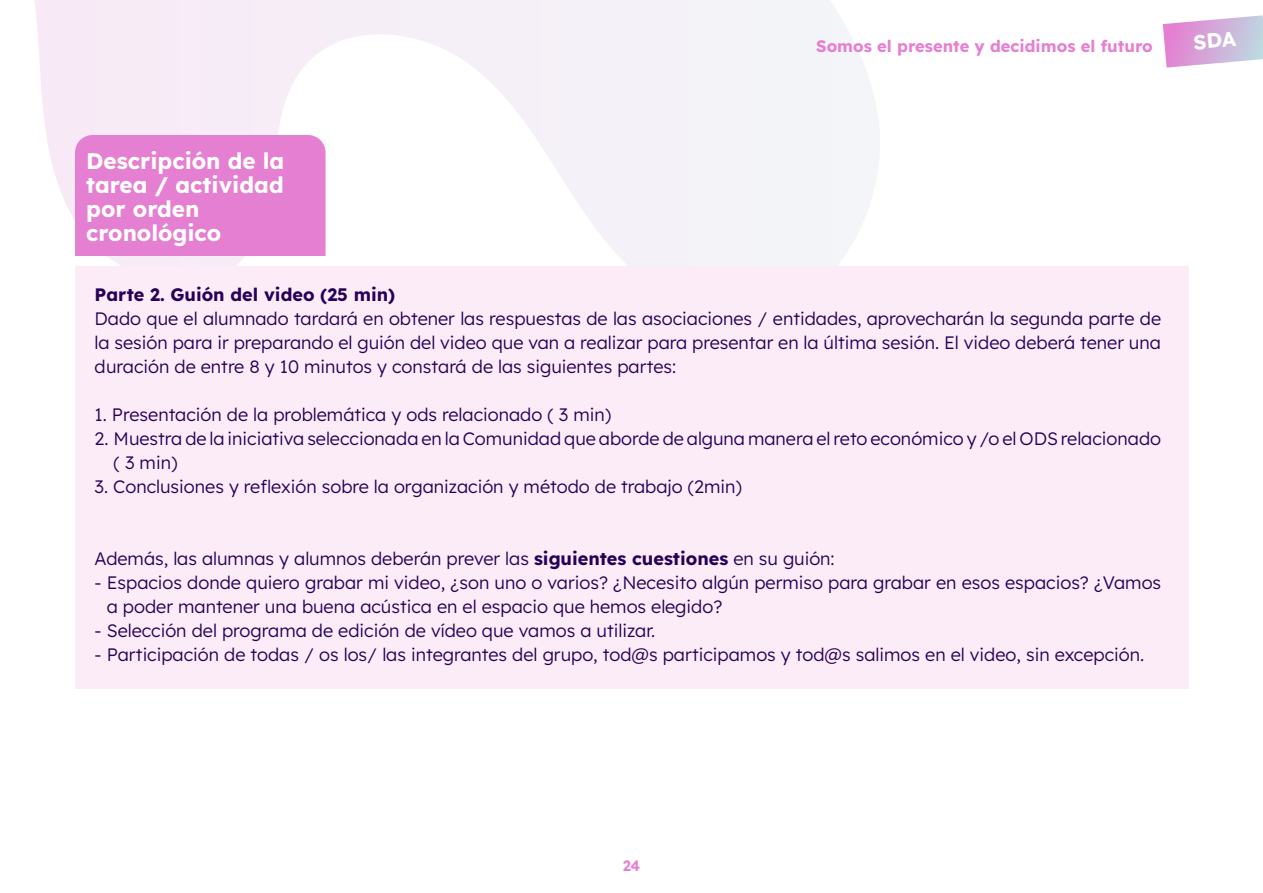
<style>
.page{position:relative;width:1263px;height:893px;background:#fff}
.page>*{position:absolute;margin:0;border:0;box-sizing:border-box;transform-origin:0 0}
.t1{font:700 22.5px/24px "Lexend";color:#fff}
.t2{font:300 18px/24px "Lexend";color:#270059}
.t3{font:700 18px "Lexend";color:#270059}
.t4{font:700 16.5px "Lexend";color:#e57fd1}
.t5{font:600 15px "Lexend";color:#e57fd1}
.s1{font-weight:700}
</style>
<div class="page">
<svg style="left:34px;top:0;width:846px;height:266px"></svg>
<div style="left:75px;top:135px;width:250px;height:121px;background:#e57fd1"></div>
<div style="left:75px;top:266px;width:1113px;height:423px;background:#fbecf8"></div>
<svg style="left:1163px;top:15px;width:100px;height:53px"></svg>
<p class="t1" style="left:86px;top:147px;width:200px">Descripción de la tarea / actividad por orden cronológico</p>
<p class="t4" style="left:816px;top:34px;width:338px">Somos el presente y decidimos el futuro</p>
<p class="t3" style="left:95px;top:282px;width:302px">Parte 2. Guión del video (25 min)</p>
<p class="t2" style="left:95px;top:306px;width:1068px;text-align:justify">Dado que el alumnado tardará en obtener las respuestas de las asociaciones / entidades, aprovecharán la segunda parte de la sesión para ir preparando el guión del video que van a realizar para presentar en la última sesión. El video deberá tener una duración de entre 8 y 10 minutos y constará de las siguientes partes:</p>
<p class="t2" style="left:95px;top:402px;width:518px">1. Presentación de la problemática y ods relacionado ( 3 min)</p>
<p class="t2" style="left:114px;top:426px;width:1049px;text-indent:-19px">2. Muestra de la iniciativa seleccionada en la Comunidad que aborde de alguna manera el reto económico y /o el ODS relacionado ( 3 min)</p>
<p class="t2" style="left:95px;top:474px;width:649px">3. Conclusiones y reflexión sobre la organización y método de trabajo (2min)</p>
<p class="t2" style="left:95px;top:546px;width:742px">Además, las alumnas y alumnos deberán prever las <span class="s1">siguientes cuestiones</span> en su guión:</p>
<p class="t2" style="left:107px;top:570px;width:1056px;text-indent:-12px">- Espacios donde quiero grabar mi video, ¿son uno o varios? ¿Necesito algún permiso para grabar en esos espacios? ¿Vamos a poder mantener una buena acústica en el espacio que hemos elegido?</p>
<p class="t2" style="left:95px;top:618px;width:562px">- Selección del programa de edición de vídeo que vamos a utilizar.</p>
<p class="t2" style="left:95px;top:642px;width:1051px">- Participación de todas / os los/ las integrantes del grupo, tod@s participamos y tod@s salimos en el video, sin excepción.</p>
<p class="t5" style="left:623px;top:855px;width:19px">24</p>
</div>
